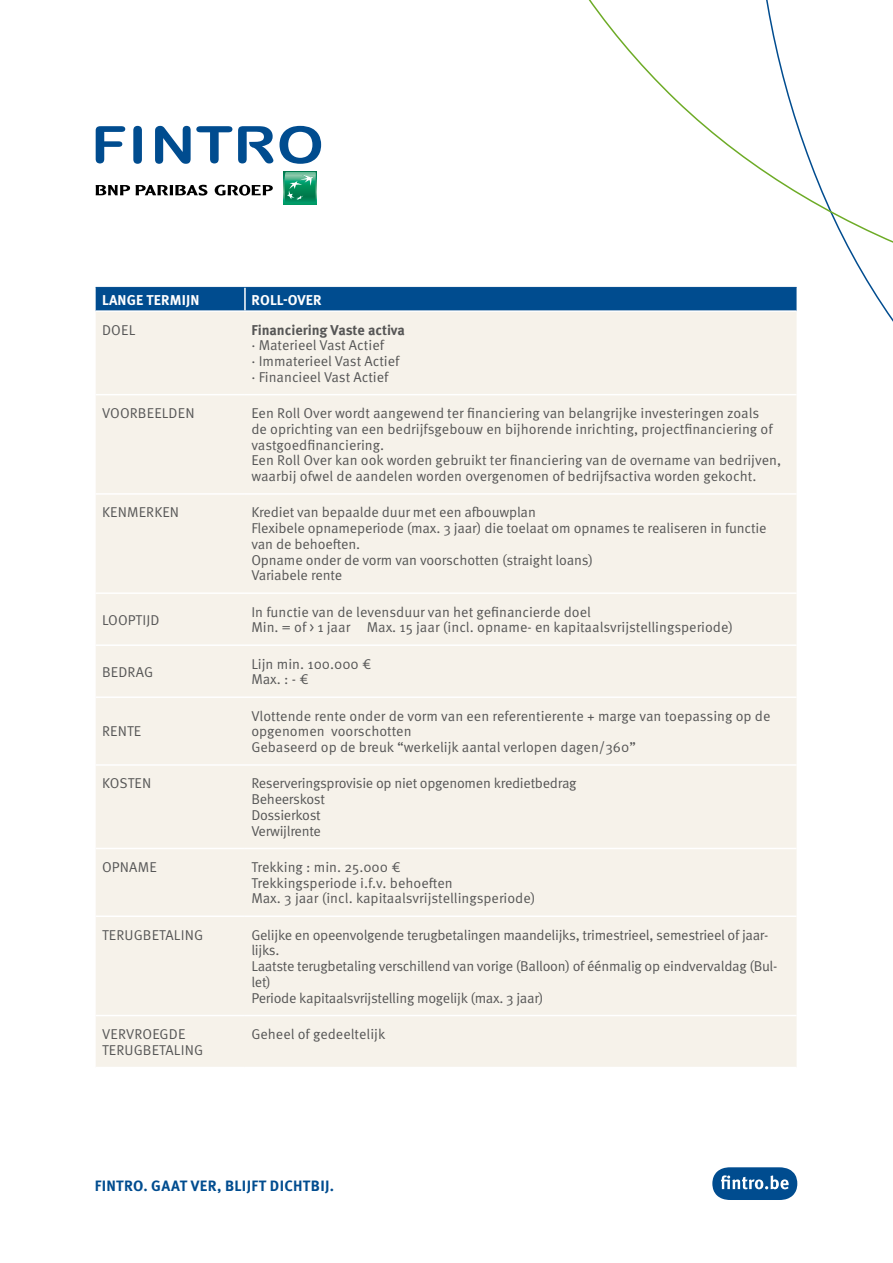
<style>
.page{position:relative;width:893px;height:1263px;background:#fff}
.page>*{position:absolute;margin:0;border:0;box-sizing:border-box;transform-origin:0 0}
.t1{font:700 15px "Meta OT";letter-spacing:.02em;color:#004c8f}
.t2{font:14.25px/15.8px "Meta OT Norm";letter-spacing:-.005em;color:#565656}
.t3{font:700 14.25px "Meta OT";color:#565656}
.t4{font:700 14.25px "Meta OT";letter-spacing:.01em;color:#fff}
</style>
<div class="page">
<svg style="left:712px;top:1167px;width:85px;height:33px"></svg>
<svg style="left:578px;top:0;width:315px;height:328px"></svg>
<div style="left:96px;top:288px;width:700px;height:22px;background:#004c8f"></div>
<div style="left:96px;top:312px;width:700px;height:755px;background:#f6f2ea"></div>
<hr style="left:245px;top:310px;width:551px;height:2px;background:#fff">
<hr style="left:96px;top:394px;width:149px;height:1px;background:#fff">
<hr style="left:245px;top:394px;width:551px;height:1px;background:#fff">
<hr style="left:96px;top:493px;width:149px;height:2px;background:#fff">
<hr style="left:245px;top:493px;width:551px;height:2px;background:#fff">
<hr style="left:96px;top:592px;width:149px;height:2px;background:#fff">
<hr style="left:245px;top:592px;width:551px;height:2px;background:#fff">
<hr style="left:96px;top:644px;width:149px;height:2px;background:#fff">
<hr style="left:245px;top:644px;width:551px;height:2px;background:#fff">
<hr style="left:96px;top:696px;width:149px;height:2px;background:#fff">
<hr style="left:245px;top:696px;width:551px;height:2px;background:#fff">
<hr style="left:96px;top:764px;width:149px;height:2px;background:#fff">
<hr style="left:245px;top:764px;width:551px;height:2px;background:#fff">
<hr style="left:96px;top:848px;width:149px;height:1px;background:#fff">
<hr style="left:245px;top:848px;width:551px;height:1px;background:#fff">
<hr style="left:96px;top:915px;width:149px;height:2px;background:#fff">
<hr style="left:245px;top:915px;width:551px;height:2px;background:#fff">
<hr style="left:96px;top:1015px;width:149px;height:1px;background:#fff">
<hr style="left:245px;top:1015px;width:551px;height:1px;background:#fff">
<hr style="left:96px;top:287px;width:149px;height:1px;background:#004c8f">
<hr style="left:245px;top:287px;width:551px;height:1px;background:#004c8f">
<hr style="left:244px;top:288px;width:2px;height:22px;background:#fff">
<svg style="left:96px;top:126px;width:29px;height:37px"></svg>
<svg style="left:133px;top:126px;width:9px;height:38px"></svg>
<svg style="left:155px;top:126px;width:77px;height:38px"></svg>
<svg style="left:280px;top:126px;width:41px;height:38px"></svg>
<svg style="left:238px;top:126px;width:35px;height:37px"></svg>
<svg style="left:96px;top:185px;width:34px;height:10px"></svg>
<svg style="left:136px;top:185px;width:71px;height:11px"></svg>
<svg style="left:215px;top:185px;width:58px;height:11px"></svg>
<svg style="left:284px;top:171px;width:33px;height:33px"></svg>
<svg style="left:284px;top:172px;width:32px;height:31px"></svg>
<p class="t4" style="left:102px;top:291px;width:99px">LANGE TERMIJN</p>
<p class="t4" style="left:251px;top:291px;width:72px">ROLL-OVER</p>
<p class="t2" style="left:102px;top:322px;width:35px">DOEL</p>
<p class="t3" style="left:251px;top:321px;width:155px">Financiering Vaste activa</p>
<p class="t2" style="left:251px;top:338px;width:150px">. Materieel Vast Actief<br>. Immaterieel Vast Actief . Financieel Vast Actief</p>
<p class="t2" style="left:102px;top:406px;width:94px">VOORBEELDEN</p>
<p class="t2" style="left:251px;top:406px;width:531px">Een Roll Over wordt aangewend ter financiering van belangrijke investeringen zoals<br>de oprichting van een bedrijfsgebouw en bijhorende inrichting, projectfinanciering of vastgoedfinanciering.<br>Een Roll Over kan ook worden gebruikt ter financiering van de overname van bedrijven, waarbij ofwel de aandelen worden overgenomen of bedrijfsactiva worden gekocht.</p>
<p class="t2" style="left:102px;top:505px;width:79px">KENMERKEN</p>
<p class="t2" style="left:251px;top:505px;width:517px">Krediet van bepaalde duur met een afbouwplan<br>Flexibele opnameperiode (max. 3 jaar) die toelaat om opnames te realiseren in functie van de behoeften.<br>Opname onder de vorm van voorschotten (straight loans)<br>Variabele rente</p>
<p class="t2" style="left:102px;top:612px;width:59px">LOOPTIJD</p>
<p class="t2" style="left:251px;top:604px;width:483px">In functie van de levensduur van het gefinancierde doel<br>Min. = of &gt; 1 jaar Max. 15 jaar (incl. opname- en kapitaalsvrijstellingsperiode)</p>
<p class="t2" style="left:102px;top:664px;width:53px">BEDRAG</p>
<p class="t2" style="left:251px;top:656px;width:122px">Lijn min. 100.000 €<br>Max. : - €</p>
<p class="t2" style="left:102px;top:724px;width:41px">RENTE</p>
<p class="t2" style="left:251px;top:708px;width:521px">Vlottende rente onder de vorm van een referentierente + marge van toepassing op de opgenomen voorschotten<br>Gebaseerd op de breuk “werkelijk aantal verlopen dagen/360”</p>
<p class="t2" style="left:102px;top:776px;width:51px">KOSTEN</p>
<p class="t2" style="left:251px;top:776px;width:327px">Reserveringsprovisie op niet opgenomen kredietbedrag<br>Beheerskost<br>Dossierkost<br>Verwijlrente</p>
<p class="t2" style="left:102px;top:859px;width:56px">OPNAME</p>
<p class="t2" style="left:251px;top:859px;width:286px">Trekking : min. 25.000 €<br>Trekkingsperiode i.f.v. behoeften<br>Max. 3 jaar (incl. kapitaalsvrijstellingsperiode)</p>
<p class="t2" style="left:102px;top:927px;width:103px">TERUGBETALING</p>
<p class="t2" style="left:251px;top:927px;width:528px">Gelijke en opeenvolgende terugbetalingen maandelijks, trimestrieel, semestrieel of jaar&shy;lijks.<br>Laatste terugbetaling verschillend van vorige (Balloon) of éénmalig op eindvervaldag (Bul&shy;let)<br>Periode kapitaalsvrijstelling mogelijk (max. 3 jaar)</p>
<p class="t2" style="left:102px;top:1026px;width:103px">VERVROEGDE<br>TERUGBETALING</p>
<p class="t2" style="left:251px;top:1026px;width:136px">Geheel of gedeeltelijk</p>
<p class="t1" style="left:95px;top:1176px;width:241px">FINTRO. GAAT VER, BLIJFT DICHTBIJ.</p>
</div>
